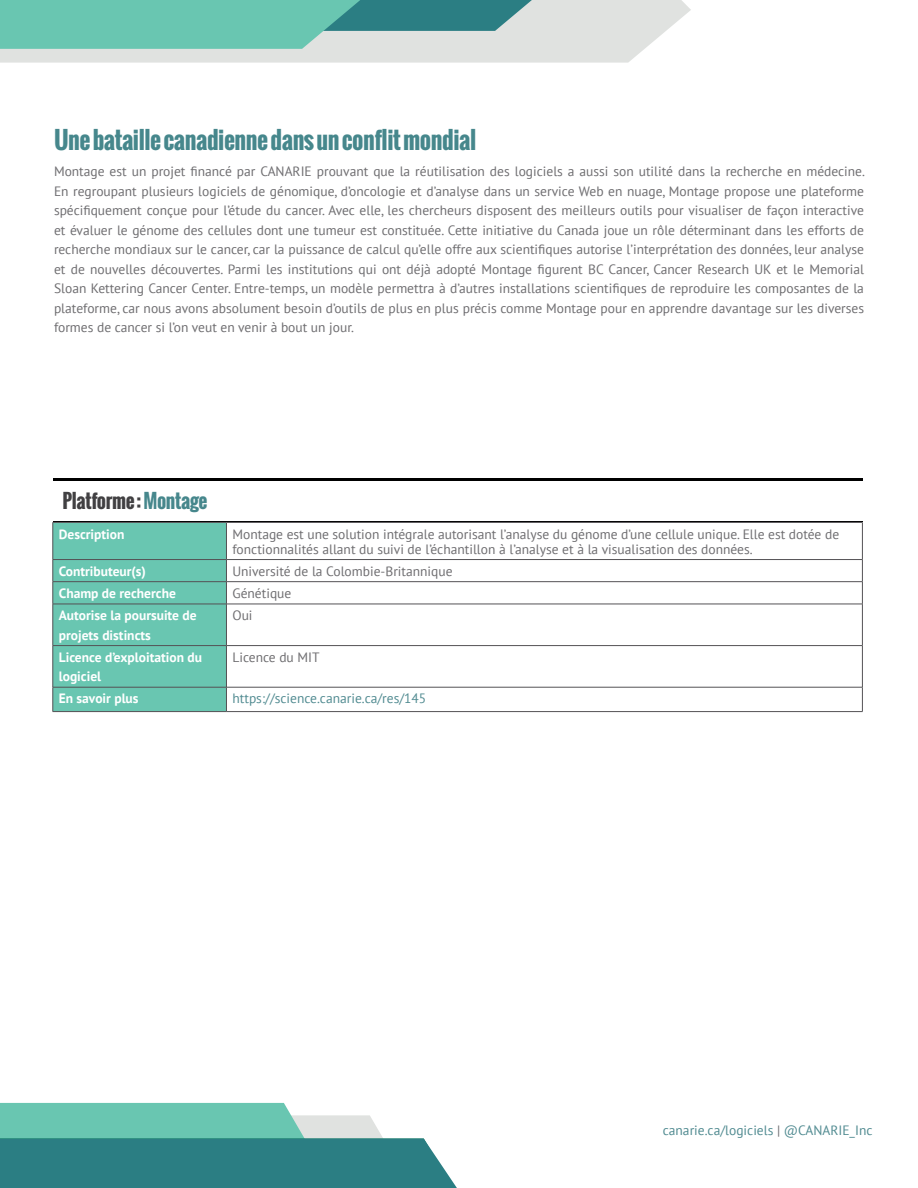
<style>
.page{position:relative;width:918px;height:1188px;background:#fff}
.page>*{position:absolute;margin:0;border:0;box-sizing:border-box;transform-origin:0 0}
.t1{font:700 24px "Oswald";letter-spacing:-.02em;color:#46878c}
.t2{font:700 19.5px "Oswald";letter-spacing:-.02em;color:#414042}
.t3{font:13.5px/19.5px "PT Sans";color:#6e6d70}
.t4{font:700 13.5px/19.5px "PT Sans";color:#fff}
.t5{font:13.5px "PT Sans";color:#518b91}
.s1{color:#46878c}
.s2{color:#6e6d70}
</style>
<div class="page">
<svg style="left:0;top:0;width:691px;height:63px;background:#9fccc4"></svg>
<div style="left:53px;top:478px;width:810px;height:45px;background:#000"></div>
<hr style="left:226px;top:522px;width:637px;height:1px;background:#545255">
<hr style="left:862px;top:523px;width:1px;height:36px;background:#545255">
<hr style="left:226px;top:559px;width:637px;height:1px;background:#545255">
<hr style="left:226px;top:581px;width:637px;height:1px;background:#545255">
<svg style="left:862px;top:560px;width:1px;height:44px"></svg>
<hr style="left:226px;top:604px;width:637px;height:1px;background:#545255">
<hr style="left:862px;top:604px;width:1px;height:41px;background:#545255">
<hr style="left:226px;top:645px;width:637px;height:1px;background:#545255">
<hr style="left:862px;top:646px;width:1px;height:41px;background:#545255">
<hr style="left:226px;top:687px;width:637px;height:1px;background:#545255">
<div style="left:53px;top:522px;width:174px;height:189px;background:#69c6b1"></div>
<svg style="left:862px;top:687px;width:1px;height:24px"></svg>
<hr style="left:53px;top:711px;width:173px;height:1px;background:#545255">
<hr style="left:226px;top:711px;width:637px;height:1px;background:#545255">
<div style="left:51px;top:481px;width:816px;height:40px;background:#fff"></div>
<svg style="left:0;top:1103px;width:457px;height:85px;background:#5da5a2"></svg>
<h1 class="t1" style="left:54px;top:122px;width:424px">Une bataille canadienne dans un conflit mondial</h1>
<p class="t3" style="left:54px;top:162px;width:813px;text-align:justify">Montage est un projet financé par CANARIE prouvant que la réutilisation des logiciels a aussi son utilité dans la recherche en médecine.<br>En regroupant plusieurs logiciels de génomique, d’oncologie et d’analyse dans un service Web en nuage, Montage propose une plateforme spécifiquement conçue pour l’étude du cancer. Avec elle, les chercheurs disposent des meilleurs outils pour visualiser de façon interactive et évaluer le génome des cellules dont une tumeur est constituée. Cette initiative du Canada joue un rôle déterminant dans les efforts de recherche mondiaux sur le cancer, car la puissance de calcul qu’elle offre aux scientifiques autorise l’interprétation des données, leur analyse et de nouvelles découvertes. Parmi les institutions qui ont déjà adopté Montage figurent BC Cancer, Cancer Research UK et le Memorial Sloan Kettering Cancer Center. Entre-temps, un modèle permettra à d’autres installations scientifiques de reproduire les composantes de la plateforme, car nous avons absolument besoin d’outils de plus en plus précis comme Montage pour en apprendre davantage sur les diverses formes de cancer si l’on veut en venir à bout un jour.</p>
<h2 class="t2" style="left:62px;top:487px;width:147px">Platforme : <span class="s1">Montage</span></h2>
<p class="t4" style="left:59px;top:524px;width:67px">Description</p>
<p class="t3" style="left:232px;top:526px;width:608px;line-height:15px">Montage est une solution intégrale autorisant l’analyse du génome d’une cellule unique. Elle est dotée de fonctionnalités allant du suivi de l’échantillon à l’analyse et à la visualisation des données.</p>
<p class="t4" style="left:59px;top:561px;width:89px">Contributeur(s)</p>
<p class="t3" style="left:232px;top:561px;width:222px">Université de la Colombie-Britannique</p>
<p class="t4" style="left:59px;top:583px;width:119px">Champ de recherche</p>
<p class="t3" style="left:232px;top:583px;width:60px">Génétique</p>
<p class="t4" style="left:59px;top:605px;width:139px">Autorise la poursuite de projets distincts</p>
<p class="t3" style="left:232px;top:605px;width:22px">Oui</p>
<p class="t4" style="left:59px;top:647px;width:145px">Licence d’exploitation du logiciel</p>
<p class="t3" style="left:232px;top:647px;width:89px">Licence du MIT</p>
<p class="t4" style="left:59px;top:689px;width:81px">En savoir plus</p>
<p class="t5" style="left:232px;top:690px;width:195px">https://science.canarie.ca/res/145</p>
<p class="t5" style="left:663px;top:1122px;width:211px">canarie.ca/logiciels <span class="s2">|</span> @CANARIE_Inc</p>
</div>
